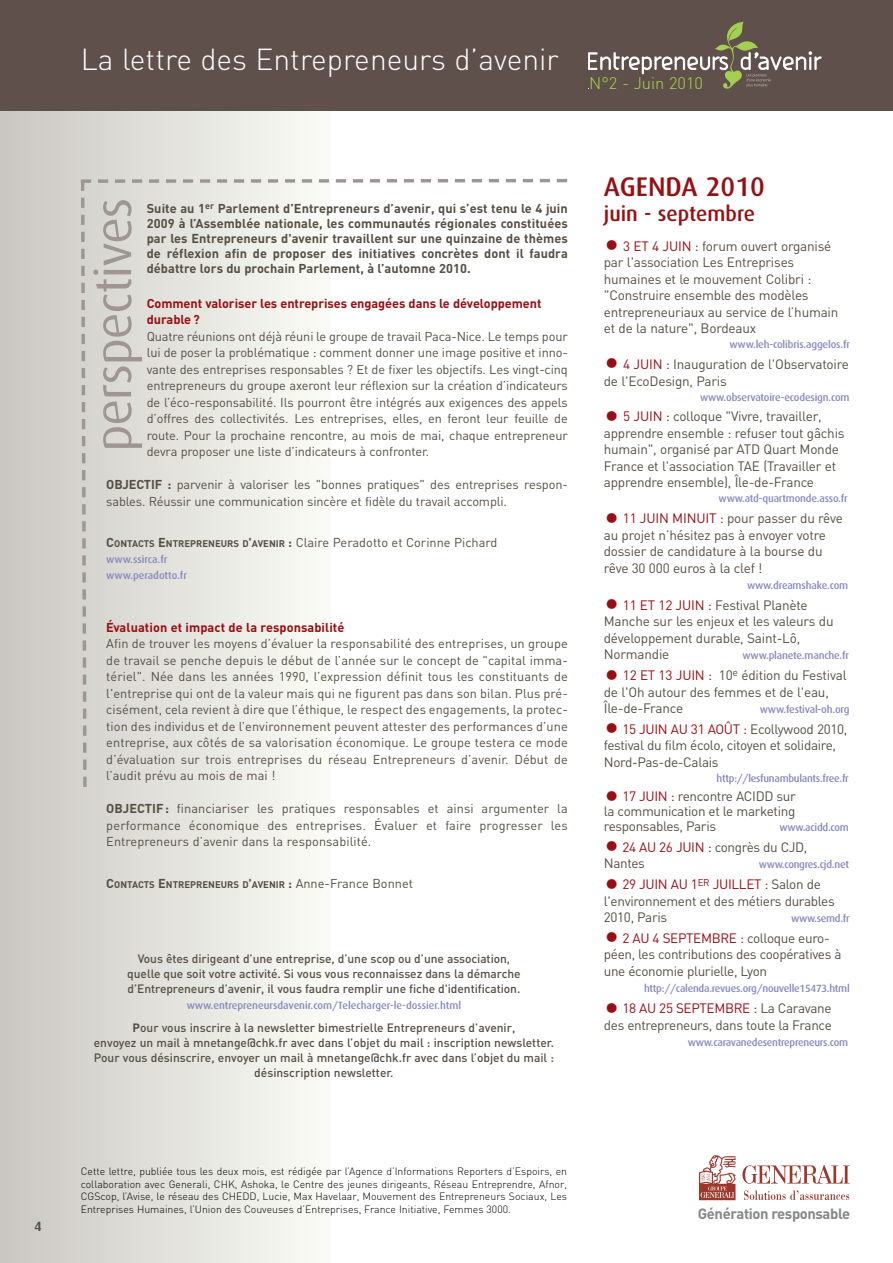
<style>
.page{position:relative;width:893px;height:1263px;background:#fff}
.page>*{position:absolute;margin:0;border:0;box-sizing:border-box;transform-origin:0 0}
.t1{font:51px "Dax";letter-spacing:-.02em;color:#9f9693}
.t2{font:300 30px "DIN";color:#fff}
.t3{font:500 27px "Dax";color:#970e13}
.t4{font:500 21px "Dax";color:#970e13}
.t5{font:300 16.5px "DIN";color:#abdb4b}
.t6{font:700 14.7px "DIN";letter-spacing:-.025em;color:#848687}
.t7{font:13.5px/16.5px "DIN";letter-spacing:-.015em;color:#554e44}
.t8{font:700 13.5px "Dax";color:#5f504c}
.t9{font:12.75px/16.5px "DIN";letter-spacing:-.01em;color:#554e44;text-align:justify}
.t10{font:700 12.75px/15px "DIN";letter-spacing:.005em;color:#554e44;text-align:justify}
.t11{font:700 12.75px/16.5px "DIN";letter-spacing:-.005em;color:#970e13}
.t12{font:500 12px/15px "DIN";letter-spacing:-.005em;color:#554e44;text-align:center}
.t13{font:500 10.5px/15.8px "Dax";letter-spacing:-.015em;color:#8788c0}
.t14{font:300 10.5px/12.6px "DIN";color:#000;text-align:justify}
.t15{font:700 9.6px "DIN";color:#554e44}
.s1{font-weight:700}
.s2{font-weight:700;font-size:9.6px}
.s3{font-size:12.75px}
.s4{font-weight:400;font-size:12.75px}
.s5{font-size:30px;color:#970e13}
.s6{color:#970e13}
</style>
<div class="page">
<div style="left:0;top:0;width:331px;height:1262px;background:linear-gradient(to right,#cac6c1,#fafcf5)"></div>
<svg style="left:744px;top:1190px;width:105px;height:10px"></svg>
<svg style="left:699px;top:1155px;width:37px;height:45px"></svg>
<svg style="left:742px;top:1165px;width:108px;height:19px"></svg>
<svg style="left:83px;top:780px;width:4px;height:7px"></svg>
<svg style="left:79px;top:177px;width:488px;height:603px"></svg>
<div style="left:0;top:0;width:893px;height:111px;background:#5f504c"></div>
<svg style="left:588px;top:22px;width:233px;height:67px"></svg>
<p class="t8" style="left:34px;top:1220px;width:9px">4</p>
<h2 class="t2" style="left:81px;top:42px;width:479px">La lettre des Entrepreneurs d’avenir</h2>
<p class="t5" style="left:589px;top:74px;width:115px">N°2 - Juin 2010</p>
<h1 class="t1" style="left:91px;top:451px;width:255px;rotate:-90deg">perspectives</h1>
<p class="t10" style="left:147px;top:201px;width:423px">Suite au 1<sup>er</sup> Parlement d’Entrepreneurs d’avenir, qui s’est tenu le 4 juin 2009 à l’Assemblée nationale, les communautés régionales constituées par les Entrepreneurs d'avenir travaillent sur une quinzaine de thèmes de réflexion afin de proposer des initiatives concrètes dont il faudra débattre lors du prochain Parlement, à l’automne 2010.</p>
<p class="t11" style="left:147px;top:295px;width:396px">Comment valoriser les entreprises engagées dans le développement durable?</p>
<p class="t9" style="left:147px;top:328px;width:423px">Quatre réunions ont déjà réuni le groupe de travail Paca-Nice. Le temps pour lui de poser la problématique : comment donner une image positive et inno&shy;vante des entreprises responsables ? Et de fixer les objectifs. Les vingt-cinq entrepreneurs du groupe axeront leur réflexion sur la création d’indicateurs de l’éco-responsabilité. Ils pourront être intégrés aux exigences des appels d’offres des collectivités. Les entreprises, elles, en feront leur feuille de route. Pour la prochaine rencontre, au mois de mai, chaque entrepreneur devra proposer une liste d’indicateurs à confronter.</p>
<p class="t9" style="left:106px;top:477px;width:463px"><span class="s1">OBJECTIF :</span> parvenir à valoriser les "bonnes pratiques" des entreprises respon&shy;sables. Réussir une communication sincère et fidèle du travail accompli.</p>
<p class="t9" style="left:106px;top:535px;width:393px"><span class="s1">C</span><span class="s2">ONTACTS</span> <span class="s1">E</span><span class="s2">NTREPRENEURS D</span><span class="s1">'</span><span class="s2">AVENIR</span> <span class="s1">:</span> Claire Peradotto et Corinne Pichard</p>
<p class="t13" style="left:106px;top:552px;width:82px">www.ssirca.fr www.peradotto.fr</p>
<p class="t11" style="left:106px;top:619px;width:240px">Évaluation et impact de la responsabilité</p>
<p class="t9" style="left:106px;top:636px;width:463px">Afin de trouver les moyens d’évaluer la responsabilité des entreprises, un groupe de travail se penche depuis le début de l’année sur le concept de "capital imma&shy;tériel". Née dans les années 1990, l’expression définit tous les constituants de l'entreprise qui ont de la valeur mais qui ne figurent pas dans son bilan. Plus pré&shy;cisément, cela revient à dire que l’éthique, le respect des engagements, la protec&shy;tion des individus et de l’environnement peuvent attester des performances d’une entreprise, aux côtés de sa valorisation économique. Le groupe testera ce mode d’évaluation sur trois entreprises du réseau Entrepreneurs d’avenir. Début de l’audit prévu au mois de mai !</p>
<p class="t9" style="left:106px;top:801px;width:463px"><span class="s1">OBJECTIF:</span> financiariser les pratiques responsables et ainsi argumenter la performance économique des entreprises. Évaluer et faire progresser les Entrepreneurs d’avenir dans la responsabilité.</p>
<p class="t15" style="left:106px;top:879px;width:308px"><span class="s3">C</span>ONTACTS <span class="s3">E</span>NTREPRENEURS D<span class="s3">'</span>AVENIR <span class="s3">:</span> <span class="s4">Anne-France Bonnet</span></p>
<p class="t12" style="left:127px;top:951px;width:395px">Vous êtes dirigeant d’une entreprise, d’une scop ou d’une association, quelle que soit votre activité. Si vous vous reconnaissez dans la démarche d’Entrepreneurs d’avenir, il vous faudra remplir une fiche d'identification.</p>
<p class="t13" style="left:187px;top:998px;width:276px">www.entrepreneursdavenir.com/Telecharger-le-dossier.html</p>
<p class="t12" style="left:94px;top:1020px;width:462px"><span class="s1">P</span>our vous inscrire à la newsletter bimestrielle Entrepreneurs d’avenir,<br>envoyez un mail à mnetange@chk.fr avec dans l’objet du mail : inscription newsletter.<br>Pour vous désinscrire, envoyer un mail à mnetange@chk.fr avec dans l’objet du mail : désinscription newsletter.</p>
<h3 class="t3" style="left:604px;top:174px;width:162px">AGENDA 2010</h3>
<h3 class="t4" style="left:604px;top:205px;width:153px">juin - septembre</h3>
<p class="t7" style="left:604px;top:238px;width:236px"><span class="s5">•</span> <span class="s6">3 ET 4 JUIN :</span> forum ouvert organisé par l'association Les Entreprises humaines et le mouvement Colibri : "Construire ensemble des modèles entrepreneuriaux au service de l’humain et de la nature", Bordeaux</p>
<p class="t13" style="left:729px;top:337px;width:122px">www.leh-colibris.aggelos.fr</p>
<p class="t7" style="left:604px;top:356px;width:247px"><span class="s5">•</span> <span class="s6">4 JUIN :</span> Inauguration de l'Observatoire de l'EcoDesign, Paris</p>
<p class="t13" style="left:700px;top:390px;width:151px">www.observatoire-ecodesign.com</p>
<p class="t7" style="left:604px;top:408px;width:242px"><span class="s5">•</span> <span class="s6">5 JUIN :</span> colloque "Vivre, travailler, apprendre ensemble : refuser tout gâchis humain", organisé par ATD Quart Monde France et l'association TAE (Travailler et apprendre ensemble), Île-de-France</p>
<p class="t13" style="left:719px;top:491px;width:131px">www.atd-quartmonde.asso.fr</p>
<p class="t7" style="left:604px;top:510px;width:241px"><span class="s5">•</span> <span class="s6">11 JUIN MINUIT :</span> pour passer du rêve au projet n’hésitez pas à envoyer votre dossier de candidature à la bourse du rêve 30 000 euros à la clef !</p>
<p class="t13" style="left:747px;top:578px;width:103px">www.dreamshake.com</p>
<p class="t7" style="left:604px;top:597px;width:231px"><span class="s5">•</span> <span class="s6">11 ET 12 JUIN :</span> Festival Planète<br>Manche sur les enjeux et les valeurs du développement durable, Saint-Lô,<br>Normandie</p>
<p class="t13" style="left:742px;top:648px;width:108px">www.planete.manche.fr</p>
<p class="t7" style="left:604px;top:667px;width:244px"><span class="s5">•</span> <span class="s6">12 ET 13 JUIN :</span> 10<sup>e</sup> édition du Festival de l'Oh autour des femmes et de l'eau,<br>Île-de-France</p>
<p class="t13" style="left:760px;top:702px;width:91px">www.festival-oh.org</p>
<p class="t7" style="left:604px;top:721px;width:245px"><span class="s5">•</span> <span class="s6">15 JUIN AU 31 AOÛT :</span> Ecollywood 2010, festival du film écolo, citoyen et solidaire,<br>Nord-Pas-de-Calais</p>
<p class="t13" style="left:717px;top:771px;width:134px">http://lesfunambulants.free.fr</p>
<p class="t7" style="left:604px;top:789px;width:193px;line-height:15px;text-align:justify"><span class="s5">•</span> <span class="s6">17 JUIN :</span> rencontre ACIDD sur la communication et le marketing responsables, Paris</p>
<p class="t13" style="left:779px;top:820px;width:71px">www.acidd.com</p>
<p class="t7" style="left:604px;top:839px;width:205px"><span class="s5">•</span> <span class="s6">24 AU 26 JUIN :</span> congrès du CJD,<br>Nantes</p>
<p class="t13" style="left:759px;top:857px;width:92px">www.congres.cjd.net</p>
<p class="t7" style="left:604px;top:876px;width:232px"><span class="s5">•</span> <span class="s6">29 JUIN AU 1</span><sup>ER</sup> <span class="s6">JUILLET :</span> Salon de l'environnement et des métiers durables<br>2010, Paris</p>
<p class="t13" style="left:791px;top:911px;width:60px">www.semd.fr</p>
<p class="t7" style="left:604px;top:930px;width:239px"><span class="s5">•</span> <span class="s6">2 AU 4 SEPTEMBRE :</span> colloque euro&shy;péen, les contributions des coopératives à une économie plurielle, Lyon</p>
<p class="t13" style="left:644px;top:981px;width:207px">http://calenda.revues.org/nouvelle15473.html</p>
<p class="t7" style="left:604px;top:1000px;width:229px"><span class="s5">•</span> <span class="s6">18 AU 25 SEPTEMBRE :</span> La Caravane des entrepreneurs, dans toute la France</p>
<p class="t13" style="left:688px;top:1035px;width:162px">www.caravanedesentrepreneurs.com</p>
<p class="t14" style="left:81px;top:1165px;width:488px">Cette lettre, publiée tous les deux mois, est rédigée par l’Agence d’Informations Reporters d’Espoirs, en collaboration avec Generali, CHK, Ashoka, le Centre des jeunes dirigeants, Réseau Entreprendre, Afnor, CGScop, l’Avise, le réseau des CHEDD, Lucie, Max Havelaar, Mouvement des Entrepreneurs Sociaux, Les Entreprises Humaines, l’Union des Couveuses d’Entreprises, France Initiative, Femmes 3000.</p>
<p class="t6" style="left:698px;top:1205px;width:154px">Génération responsable</p>
</div>
